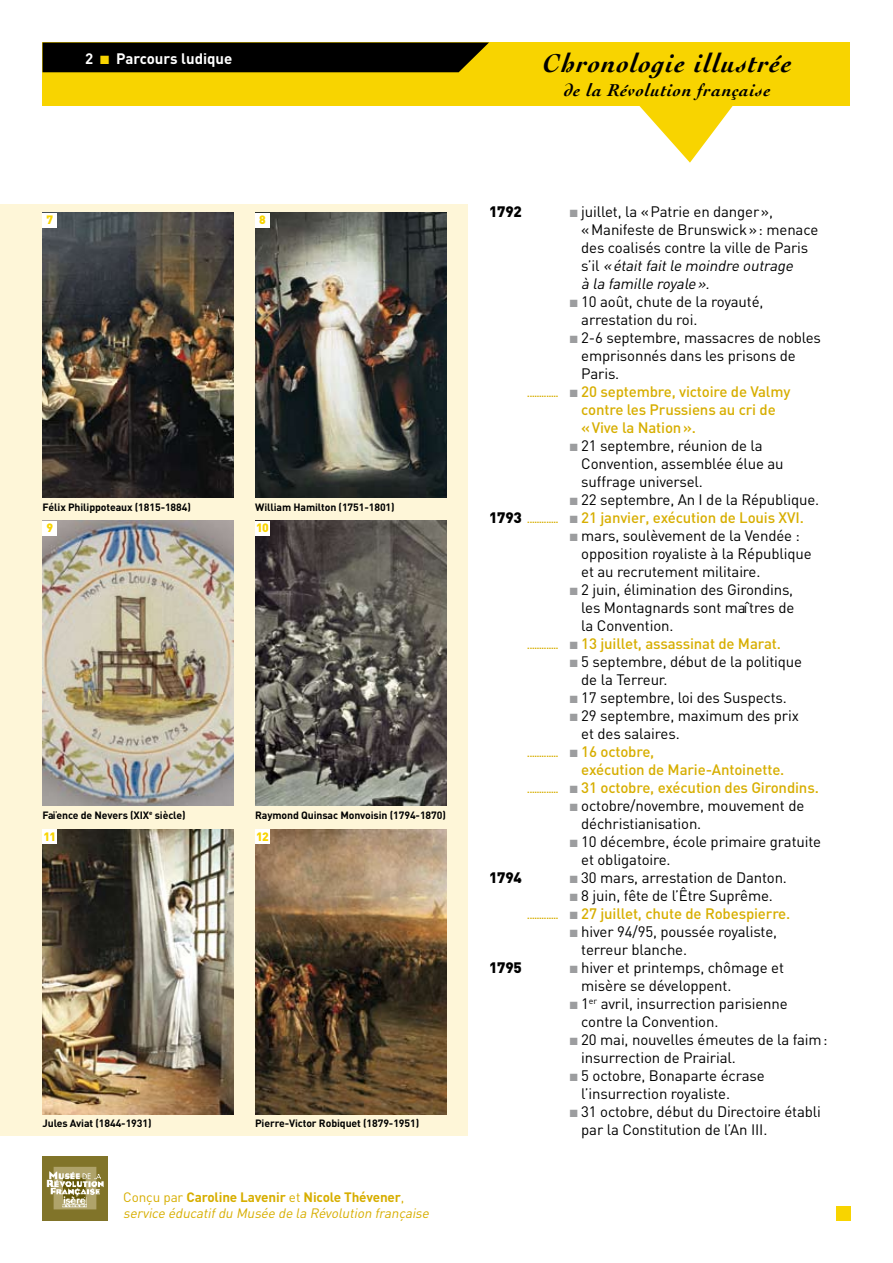
<style>
.page{position:relative;width:893px;height:1263px;background:#fff}
.page>*{position:absolute;margin:0;border:0;box-sizing:border-box;transform-origin:0 0}
.t1{font:italic 700 27px "Cochin";letter-spacing:.04em;color:#000}
.t2{font:italic 700 18px "Cochin";letter-spacing:.04em;color:#000}
.t3{font:15px/18px "DIN";letter-spacing:-.01em;color:#000}
.t4{font:500 15px/18px "DIN";letter-spacing:-.01em;color:#d7ae00}
.t5{font:700 15px "DIN";color:#fff}
.t6{font:900 15px "DIN";letter-spacing:-.01em;color:#000}
.t7{font:italic 13.5px/16.5px "DIN";color:#d7ae00}
.t8{font:900 12px "DIN";color:#f8d400}
.t9{font:700 10.5px "DIN";letter-spacing:-.01em;color:#000}
.t10{font:700 9px "DIN";color:#d7ae00}
.s1{color:#f8d400}
.s2{font-style:normal}
.s3{font-weight:700;font-style:normal}
.s4{color:#9c9d9f}
.s5{font-style:italic}
.s6{font-weight:700;font-size:9px}
.s7{font-weight:900}
.s8{font-weight:700;font-size:9px;color:#d7ae00}
.s9{font-weight:500;color:#d7ae00}
.s10{font-weight:500;font-size:15px}
.s11{font-weight:400;color:#000}
</style>
<div class="page">
<div style="left:43px;top:43px;width:807px;height:63px;background:#f8d400"></div>
<div style="left:43px;top:43px;width:446px;height:29px;background:#000"></div>
<svg style="left:639px;top:106px;width:94px;height:57px"></svg>
<div style="left:0;top:204px;width:468px;height:931px;background:#fef6d8"></div>
<img style="left:43px;top:213px;width:191px;height:284px">
<img style="left:43px;top:521px;width:191px;height:285px">
<img style="left:43px;top:829px;width:191px;height:285px">
<img style="left:255px;top:213px;width:191px;height:284px">
<img style="left:255px;top:521px;width:191px;height:285px">
<img style="left:255px;top:829px;width:191px;height:285px">
<div style="left:43px;top:213px;width:14px;height:14px;background:#fff"></div>
<div style="left:43px;top:521px;width:14px;height:15px;background:#fff"></div>
<div style="left:43px;top:829px;width:14px;height:15px;background:#fff"></div>
<div style="left:255px;top:213px;width:15px;height:14px;background:#fff"></div>
<div style="left:255px;top:521px;width:15px;height:15px;background:#fff"></div>
<div style="left:255px;top:829px;width:15px;height:15px;background:#fff"></div>
<div style="left:836px;top:1205px;width:14px;height:15px;background:#f8d400"></div>
<img style="left:43px;top:1157px;width:65px;height:64px">
<p class="t5" style="left:85px;top:48px;width:149px">2 <span class="s1">■</span> Parcours ludique</p>
<h1 class="t1" style="left:543px;top:48px;width:250px">Chronologie illustrée</h1>
<p class="t2" style="left:564px;top:80px;width:208px">de la Révolution française</p>
<p class="t8" style="left:47px;top:212px;width:8px">7</p>
<p class="t8" style="left:259px;top:212px;width:8px">8</p>
<p class="t9" style="left:43px;top:500px;width:150px">Félix Philippoteaux (1815-1884)</p>
<p class="t8" style="left:47px;top:520px;width:8px">9</p>
<p class="t9" style="left:255px;top:500px;width:141px">William Hamilton (1751-1801)</p>
<p class="t8" style="left:256px;top:520px;width:14px">10</p>
<p class="t9" style="left:43px;top:808px;width:144px">Faïence de N evers (XIX<sup>e</sup> siècle)</p>
<p class="t8" style="left:44px;top:828px;width:14px">11</p>
<p class="t9" style="left:255px;top:808px;width:192px">Raymond Quinsac Monvoisin (1794-1870)</p>
<p class="t8" style="left:256px;top:828px;width:14px">12</p>
<p class="t9" style="left:43px;top:1116px;width:111px">Jules Aviat (1844-1931)</p>
<p class="t9" style="left:255px;top:1116px;width:166px">Pierre-Victor Robiquet (1879-1951)</p>
<p class="t7" style="left:123px;top:1188px;width:310px"><span class="s2">Conçu par</span> <span class="s3">Caroline Lavenir</span> <span class="s2">et</span> <span class="s3">N icole Thévener</span><span class="s2">, </span>service éducatif du Musée de la Révolution française</p>
<p class="t6" style="left:489px;top:201px;width:34px">1792</p>
<p class="t3" style="left:581px;top:202px;width:238px;text-indent:-11px"><span class="s4">■</span> juillet, la «Patrie en danger», «Manifeste de Brunswick»: menace des coalisés contre la ville de Paris s ’ i l <span class="s5">«était fait le moindre outrage<br>à la famille royale».</span></p>
<p class="t3" style="left:581px;top:292px;width:184px;text-indent:-11px"><span class="s4">■</span> 10 août, chute de la royauté, arrestation du roi.</p>
<p class="t3" style="left:570px;top:328px;width:253px"><span class="s4">■</span> 2-6 septembre, massacres de nobles</p>
<p class="t3" style="left:581px;top:346px;width:216px">emprisonnés dans les prisons de</p>
<p class="t3" style="left:581px;top:364px;width:40px">Paris.</p>
<p class="t4" style="left:527px;top:382px;width:265px"><span class="s6">.............</span> <span class="s4">■</span> 20 septembre, victoire de Valmy</p>
<p class="t4" style="left:581px;top:400px;width:196px">contre les Prussiens au cri de</p>
<p class="t4" style="left:581px;top:418px;width:116px">«Vive la Nation».</p>
<p class="t3" style="left:581px;top:436px;width:204px;text-indent:-11px"><span class="s4">■</span> 21 septembre, réunion de la<br>Convention, assemblée élue au suffrage universel.</p>
<p class="t3" style="left:489px;top:490px;width:332px;text-indent:81px"><span class="s4">■</span> 22 septembre, An I de la République.<br><span class="s7">1793</span> <span class="s8">.............</span> <span class="s4">■</span> <span class="s9">21 janvier, exécution de Louis XVI.</span></p>
<p class="t3" style="left:581px;top:526px;width:232px;text-indent:-11px"><span class="s4">■</span> mars, soulèvement de la Vendée : opposition royaliste à la République et au recrutement militaire.</p>
<p class="t3" style="left:570px;top:580px;width:225px"><span class="s4">■</span> 2 juin, élimination des Girondins,</p>
<p class="t3" style="left:581px;top:598px;width:215px">les Montagnards sont maîtres de</p>
<p class="t3" style="left:581px;top:616px;width:94px">la Convention.</p>
<p class="t4" style="left:527px;top:634px;width:255px"><span class="s6">.............</span> <span class="s4">■</span> 13 juillet, assassinat de Marat.</p>
<p class="t3" style="left:581px;top:652px;width:222px;text-indent:-11px"><span class="s4">■</span> 5 septembre, début de la politique de la Terreur.</p>
<p class="t3" style="left:570px;top:688px;width:219px"><span class="s4">■</span> 17 septembre, loi des Suspects.</p>
<p class="t3" style="left:581px;top:706px;width:219px;text-indent:-11px"><span class="s4">■</span> 29 septembre, maximum des prix et des salaires.</p>
<p class="t10" style="left:527px;top:748px;width:129px">............. <span class="s4">■</span> <span class="s10">16 octobre,</span></p>
<p class="t4" style="left:527px;top:760px;width:293px;text-indent:54px">exécution de Marie-Antoinette. <span class="s6">.............</span> <span class="s4">■</span> 31 octobre, exécution des Girondins.</p>
<p class="t3" style="left:581px;top:796px;width:225px;text-indent:-11px"><span class="s4">■</span> octobre/novembre, mouvement de déchristianisation.</p>
<p class="t3" style="left:581px;top:832px;width:241px;text-indent:-11px"><span class="s4">■</span> 10 décembre, école primaire gratuite et obligatoire.</p>
<p class="t6" style="left:489px;top:867px;width:34px">1794</p>
<p class="t3" style="left:570px;top:868px;width:219px"><span class="s4">■</span> 30 mars, arrestation de Danton.</p>
<p class="t4" style="left:527px;top:886px;width:265px;text-indent:43px"><span class="s4">■</span> <span class="s11">8 juin, fête de l’Être Suprême. </span><span class="s6">.............</span> <span class="s4">■</span> 27 juillet, chute de Robespierre.</p>
<p class="t3" style="left:581px;top:922px;width:197px;text-indent:-11px"><span class="s4">■</span> hiver 94/95, poussée royaliste, terreur blanche.</p>
<p class="t6" style="left:489px;top:957px;width:34px">1795</p>
<p class="t3" style="left:581px;top:958px;width:204px;text-indent:-11px"><span class="s4">■</span> hiver et printemps, chômage et misère se développent.</p>
<p class="t3" style="left:581px;top:994px;width:208px;text-indent:-11px"><span class="s4">■</span> 1<sup>er</sup> avril, insurrection parisienne contre la Convention.</p>
<p class="t3" style="left:581px;top:1030px;width:248px;text-indent:-11px"><span class="s4">■</span> 20 mai, nouvelles émeutes de la faim: insurrection de Prairial.</p>
<p class="t3" style="left:581px;top:1066px;width:185px;text-indent:-11px"><span class="s4">■</span> 5 octobre, Bonaparte écrase l’insurrection royaliste.</p>
<p class="t3" style="left:581px;top:1102px;width:241px;text-indent:-11px"><span class="s4">■</span> 31 octobre, début du Directoire établi par la Constitution de l’An III.</p>
</div>
